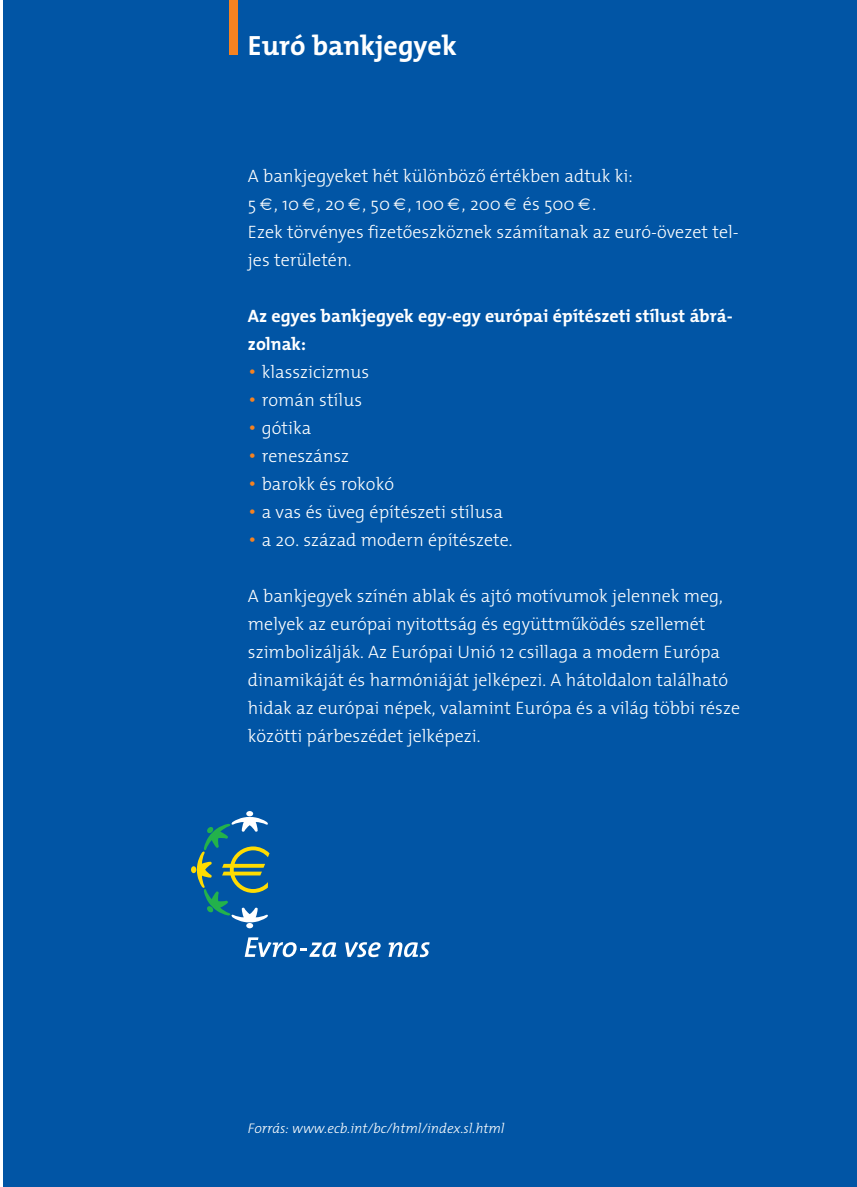
<style>
.page{position:relative;width:857px;height:1187px;background:#fff}
.page>*{position:absolute;margin:0;border:0;box-sizing:border-box;transform-origin:0 0}
.t1{font:700 28px "Slo The Mix";color:#fff}
.t2{font:300 18px/28px "Slo The Mix";color:#fff}
.t3{font:700 18px/28px "Slo The Mix";color:#fff}
.t4{font:italic 300 14px "Slo The Mix";color:#fff}
.s1{font-family:"Times";font-weight:400}
.s2{font-size:22px;color:#f58220}
</style>
<div class="page">
<div style="left:3px;top:0;width:854px;height:1187px;background:#0155a5"></div>
<h1 class="t1" style="left:248px;top:36px;width:210px">Euró bankjegyek</h1>
<p class="t2" style="left:248px;top:164px;width:492px">A bankjegyeket hét különbözo˝ értékben adtuk ki:<br>5 <span class="s1">€</span>, 10 <span class="s1">€</span>, 20 <span class="s1">€</span>, 50 <span class="s1">€</span>, 100 <span class="s1">€</span>, 200 <span class="s1">€</span> és 500 <span class="s1">€</span>.<br>Ezek törvényes fizeto˝eszköznek számítanak az euró-övezet tel&shy;jes területén.</p>
<p class="t3" style="left:248px;top:304px;width:486px">Az egyes bankjegyek egy-egy európai építészeti stílust ábrá&shy;zolnak:</p>
<p class="t2" style="left:248px;top:360px;width:123px"><span class="s2">•</span> klasszicizmus</p>
<p class="t2" style="left:248px;top:388px;width:116px"><span class="s2">•</span> román stílus</p>
<p class="t2" style="left:248px;top:416px;width:65px"><span class="s2">•</span> gótika</p>
<p class="t2" style="left:248px;top:444px;width:103px"><span class="s2">•</span> reneszánsz</p>
<p class="t2" style="left:248px;top:472px;width:148px"><span class="s2">•</span> barokk és rokokó</p>
<p class="t2" style="left:248px;top:500px;width:256px"><span class="s2">•</span> a vas és üveg építészeti stílusa</p>
<p class="t2" style="left:248px;top:528px;width:266px"><span class="s2">•</span> a 20. század modern építészete.</p>
<p class="t2" style="left:248px;top:584px;width:493px">A bankjegyek színén ablak és ajtó motívumok jelennek meg, melyek az európai nyitottság és együttmu˝ködés szellemét szimbolizálják. Az Európai Unió 12 csillaga a modern Európa dinamikáját és harmóniáját jelképezi. A hátoldalon található hidak az európai népek, valamint Európa és a világ többi része közötti párbeszédet jelképezi.</p>
<p class="t4" style="left:248px;top:1122px;width:258px">Forrás: www.ecb.int/bc/html/index.sl.html</p>
</div>
